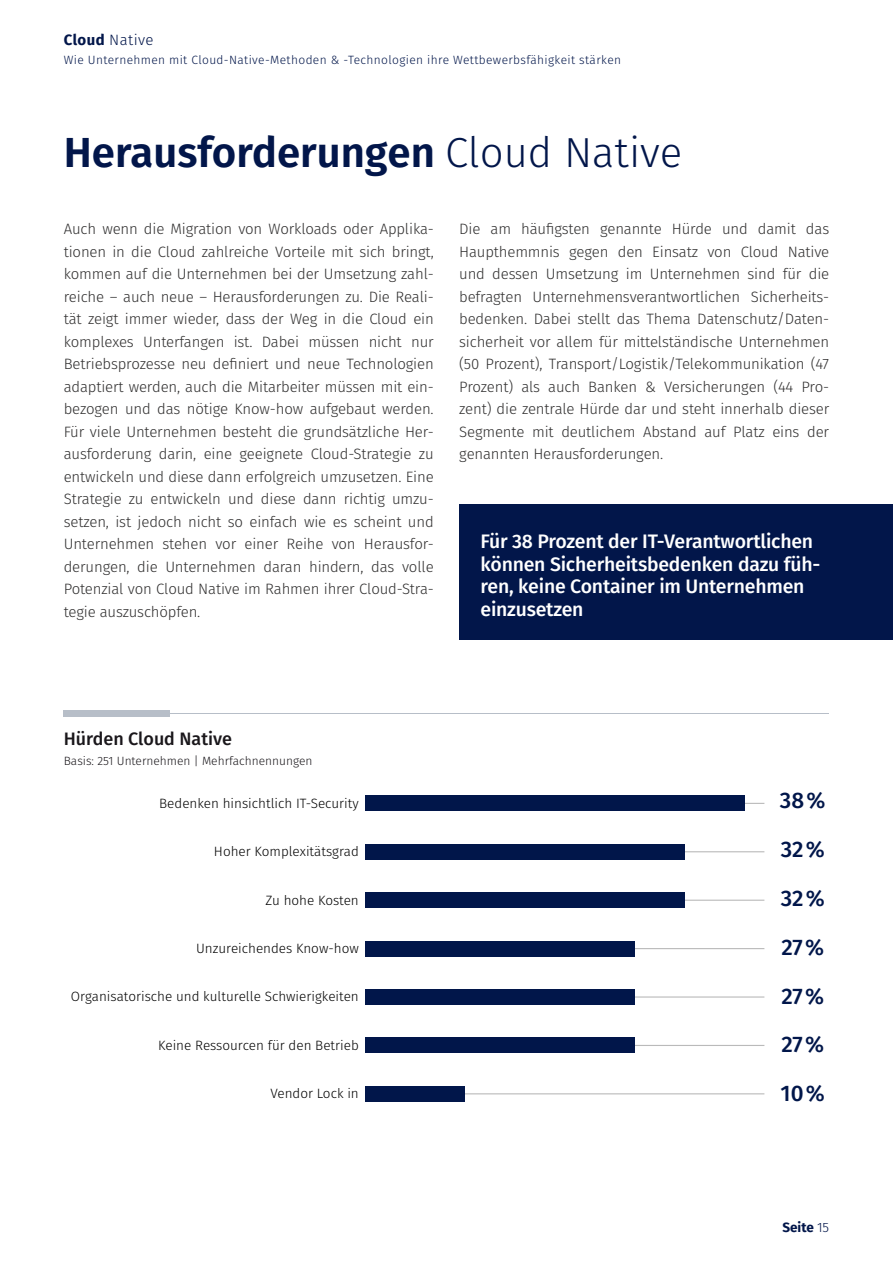
<style>
.page{position:relative;width:893px;height:1263px;background:#fff}
.page>*{position:absolute;margin:0;border:0;box-sizing:border-box;transform-origin:0 0}
.t1{font:600 42px "Fira Sans";color:#02164a}
.t2{font:500 22.5px/48.8px "Fira Sans";letter-spacing:-.01em;color:#01164a;text-align:justify}
.t3{font:500 19.5px/22.5px "Fira Sans";letter-spacing:-.01em;color:#fff}
.t4{font:500 18px "Fira Sans";color:#1a171b}
.t5{font:300 15px/22.5px "Fira Sans";letter-spacing:-.01em;color:#302f2f;text-align:justify}
.t6{font:300 15px "Fira Sans";letter-spacing:.03em;color:#02164a}
.t7{font:300 13.5px "Fira Sans";color:#000}
.t8{font:700 13.5px "Fira Sans";color:#02164a}
.t9{font:300 12px "Fira Sans";letter-spacing:.03em;color:#02164a}
.t10{font:300 12px "Fira Sans";color:#1a171b}
.s1{font-weight:700}
.s2{font-weight:300}
</style>
<div class="page">
<div style="left:459px;top:504px;width:434px;height:135px;background:#02164a"></div>
<hr style="left:365px;top:1093px;width:399px;height:1px;background:#bababa">
<hr style="left:365px;top:1045px;width:399px;height:1px;background:#bababa">
<hr style="left:365px;top:996px;width:399px;height:1px;background:#bababa">
<hr style="left:365px;top:948px;width:399px;height:1px;background:#bababa">
<hr style="left:365px;top:900px;width:399px;height:1px;background:#bababa">
<hr style="left:365px;top:851px;width:399px;height:1px;background:#bababa">
<hr style="left:365px;top:803px;width:399px;height:1px;background:#bababa">
<div style="left:365px;top:796px;width:379px;height:15px;background:#01164a"></div>
<div style="left:365px;top:844px;width:320px;height:15px;background:#01164a"></div>
<div style="left:365px;top:892px;width:320px;height:16px;background:#01164a"></div>
<div style="left:365px;top:941px;width:270px;height:15px;background:#01164a"></div>
<div style="left:365px;top:989px;width:270px;height:16px;background:#01164a"></div>
<div style="left:365px;top:1038px;width:270px;height:15px;background:#01164a"></div>
<div style="left:365px;top:1086px;width:100px;height:15px;background:#01164a"></div>
<div style="left:64px;top:711px;width:106px;height:6px;background:#b7bec8"></div>
<hr style="left:64px;top:713px;width:765px;height:1px;background:#b7bec8">
<p class="t6" style="left:64px;top:29px;width:91px"><span class="s1">Cloud</span> Native</p>
<p class="t9" style="left:64px;top:51px;width:559px">Wie Unternehmen mit Cloud-Native-Methoden &amp; -Technologien ihre Wettbewerbsfähigkeit stärken</p>
<h1 class="t1" style="left:64px;top:118px;width:620px">Herausforderungen <span class="s2">Cloud Native</span></h1>
<p class="t5" style="left:64px;top:217px;width:371px">Auch wenn die Migration von Workloads oder Applika&shy;tionen in die Cloud zahlreiche Vorteile mit sich bringt, kommen auf die Unternehmen bei der Umsetzung zahl&shy;reiche – auch neue – Herausforderungen zu. Die Reali&shy;tät zeigt immer wieder, dass der Weg in die Cloud ein komplexes Unterfangen ist. Dabei müssen nicht nur Betriebsprozesse neu definiert und neue Technologien adaptiert werden, auch die Mitarbeiter müssen mit ein&shy;bezogen und das nötige Know-how aufgebaut werden.<br>Für viele Unternehmen besteht die grundsätzliche Her&shy;ausforderung darin, eine geeignete Cloud-Strategie zu entwickeln und diese dann erfolgreich umzusetzen. Eine Strategie zu entwickeln und diese dann richtig umzu&shy;setzen, ist jedoch nicht so einfach wie es scheint und Unternehmen stehen vor einer Reihe von Herausfor&shy;derungen, die Unternehmen daran hindern, das volle Potenzial von Cloud Native im Rahmen ihrer Cloud-Stra&shy;tegie auszuschöpfen.</p>
<p class="t5" style="left:459px;top:217px;width:371px">Die am häufigsten genannte Hürde und damit das Haupthemmnis gegen den Einsatz von Cloud Native und dessen Umsetzung im Unternehmen sind für die befragten Unternehmensverantwortlichen Sicherheits&shy;bedenken. Dabei stellt das Thema Datenschutz/Daten&shy;sicherheit vor allem für mittelständische Unternehmen (50 Prozent), Transport/Logistik/Telekommunikation (47<br>Prozent) als auch Banken &amp; Versicherungen (44 Pro&shy;zent) die zentrale Hürde dar und steht innerhalb dieser Segmente mit deutlichem Abstand auf Platz eins der genannten Herausforderungen.</p>
<h3 class="t3" style="left:480px;top:529px;width:341px">Für 38 Prozent der IT-Verantwortlichen können Sicherheitsbedenken dazu füh&shy;ren, keine Container im Unternehmen einzusetzen</h3>
<p class="t4" style="left:64px;top:724px;width:170px">Hürden Cloud Native</p>
<p class="t10" style="left:64px;top:753px;width:250px">Basis: 251 Unternehmen | Mehrfachnennungen</p>
<p class="t7" style="left:159px;top:793px;width:201px">Bedenken hinsichtlich IT-Security</p>
<h2 class="t2" style="left:780px;top:775px;width:47px">38 % 32 % 32 % 27 % 27 % 27 % 10 %</h2>
<p class="t7" style="left:214px;top:842px;width:146px">Hoher Komplexitätsgrad</p>
<p class="t7" style="left:266px;top:890px;width:95px">Zu hohe Kosten</p>
<p class="t7" style="left:196px;top:939px;width:164px">Unzureichendes Know-how</p>
<p class="t7" style="left:71px;top:987px;width:289px">Organisatorische und kulturelle Schwierigkeiten</p>
<p class="t7" style="left:158px;top:1035px;width:202px">Keine Ressourcen für den Betrieb</p>
<p class="t7" style="left:270px;top:1084px;width:90px">Vendor Lock in</p>
<p class="t8" style="left:782px;top:1216px;width:48px">Seite <span class="s2">15</span></p>
</div>
